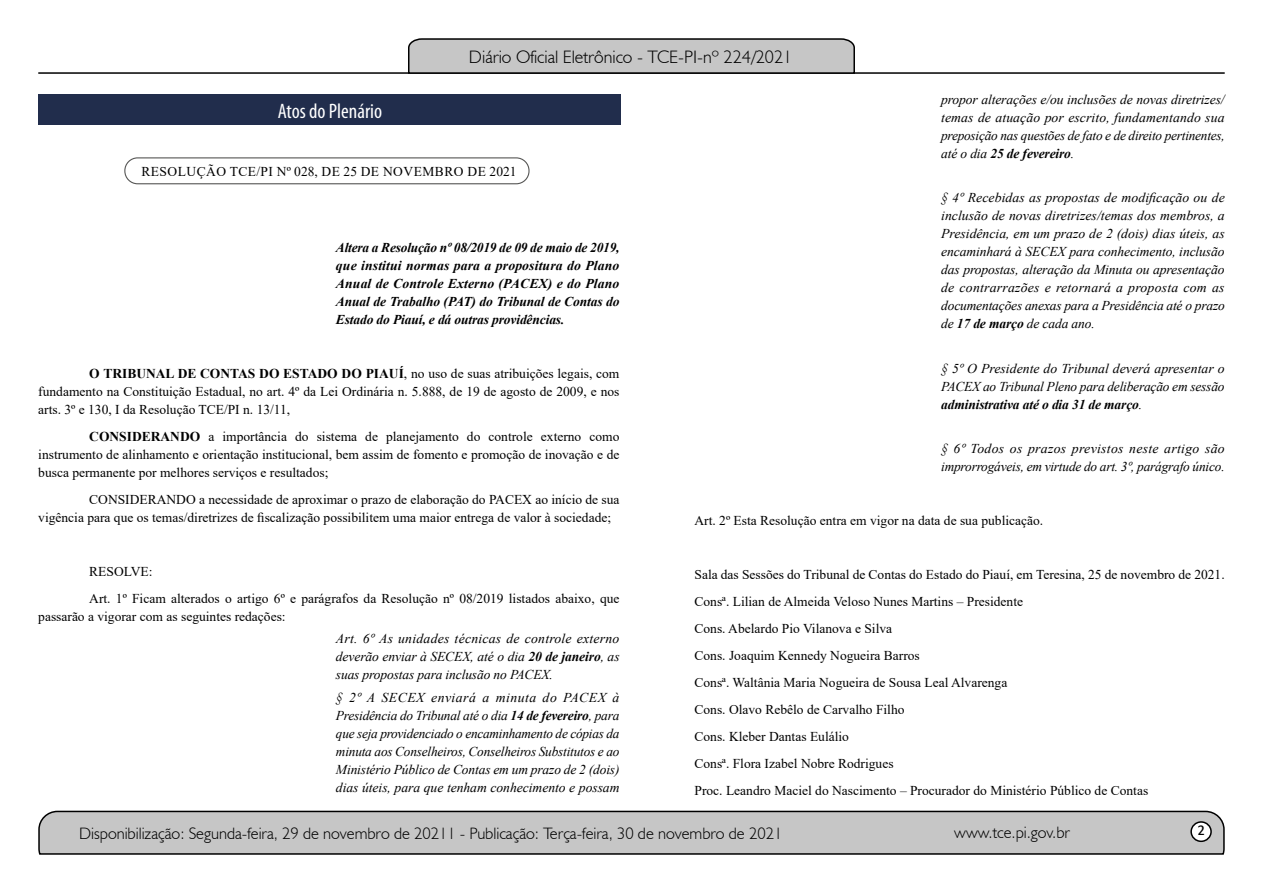
<style>
.page{position:relative;width:1263px;height:893px;background:#fff}
.page>*{position:absolute;margin:0;border:0;box-sizing:border-box;transform-origin:0 0}
.t1{font:condensed 21px "Myriad Pro";color:#fff}
.t2{font:300 18px "Humanist 521 BT";color:#000}
.t3{font:300 16.5px "Humanist 521 BT";color:#000}
.t4{font:15px "Estrangelo Edessa";color:#000}
.t5{font:13.5px/27px "Times New Roman";color:#000}
.t6{font:italic 13.5px/18px "Times New Roman";letter-spacing:-.01em;color:#000;text-align:justify}
.t7{font:italic 700 13.5px/18px "Times New Roman";letter-spacing:-.01em;color:#000;text-align:justify}
.t8{font:13.5px "Times New Roman";letter-spacing:.035em;color:#000}
.s1{font-weight:700}
</style>
<div class="page">
<svg style="left:38px;top:810px;width:1187px;height:45px;background:#b9b9b9"></svg>
<div style="left:1191px;top:822px;width:20px;height:19px;background:#fff;border-radius:50%"></div>
<div style="left:1190px;top:821px;width:22px;height:21px;border:2px solid #000;border-radius:50%"></div>
<hr style="left:38px;top:72px;width:1187px;height:2px;background:#000">
<svg style="left:407px;top:38px;width:449px;height:36px;background:#b4b4b4"></svg>
<div style="left:39px;top:94px;width:582px;height:31px;background:#212d4c"></div>
<div style="left:124px;top:157px;width:406px;height:27px;border:1px solid #575756;border-radius:13px"></div>
<h2 class="t2" style="left:469px;top:46px;width:325px">Diário Oficial Eletrônico - TCE-PI-nº 224/2021</h2>
<h1 class="t1" style="left:278px;top:98px;width:106px">Atos do Plenário</h1>
<p class="t8" style="left:141px;top:162px;width:377px">RESOLUÇÃO TCE/PI Nº 028, DE 25 DE NOVEMBRO DE 2021</p>
<p class="t7" style="left:336px;top:238px;width:285px">Altera a Resolução nº 08/2019 de 09 de maio de 2019, que institui normas para a propositura do Plano Anual de Controle Externo (PACEX) e do Plano Anual de Trabalho (PAT) do Tribunal de Contas do Estado do Piauí, e dá outras providências.</p>
<p class="t5" style="left:38px;top:364px;width:583px;line-height:18px;text-align:justify;text-indent:51px"><span class="s1">O TRIBUNAL DE CONTAS DO ESTADO DO PIAUÍ</span>, no uso de suas atribuições legais, com fundamento na Constituição Estadual, no art. 4º da Lei Ordinária n. 5.888, de 19 de agosto de 2009, e nos arts. 3º e 130, I da Resolução TCE/PI n. 13/11,</p>
<p class="t5" style="left:38px;top:427px;width:583px;line-height:18px;text-align:justify;text-indent:51px"><span class="s1">CONSIDERANDO</span> a importância do sistema de planejamento do controle externo como instrumento de alinhamento e orientação institucional, bem assim de fomento e promoção de inovação e de busca permanente por melhores serviços e resultados;</p>
<p class="t5" style="left:38px;top:490px;width:583px;line-height:18px;text-indent:51px">CONSIDERANDO a necessidade de aproximar o prazo de elaboração do PACEX ao início de sua vigência para que os temas/diretrizes de fiscalização possibilitem uma maior entrega de valor à sociedade;</p>
<p class="t5" style="left:89px;top:558px;width:532px">RESOLVE:<br>Art. 1º Ficam alterados o artigo 6º e parágrafos da Resolução nº 08/2019 listados abaixo, que</p>
<p class="t5" style="left:38px;top:603px;width:249px">passarão a vigorar com as seguintes redações:</p>
<p class="t6" style="left:336px;top:630px;width:285px">Art. 6º As unidades técnicas de controle externo deverão enviar à SECEX, até o dia <span class="s1">20 de janeiro</span>, as suas propostas para inclusão no PACEX.</p>
<p class="t6" style="left:336px;top:688px;width:285px">§ 2º A SECEX enviará a minuta do PACEX à Presidência do Tribunal até o dia <span class="s1">14 de fevereiro</span>, para que seja providenciado o encaminhamento de cópias da minuta aos Conselheiros, Conselheiros Substitutos e ao Ministério Público de Contas em um prazo de 2 (dois) dias úteis, para que tenham conhecimento e possam</p>
<p class="t6" style="left:941px;top:90px;width:285px">propor alterações e/ou inclusões de novas diretrizes/ temas de atuação por escrito, fundamentando sua preposição nas questões de fato e de direito pertinentes, até o dia <span class="s1">25 de fevereiro</span>.</p>
<p class="t6" style="left:941px;top:189px;width:285px">§ 4º Recebidas as propostas de modificação ou de inclusão de novas diretrizes/temas dos membros, a Presidência, em um prazo de 2 (dois) dias úteis, as encaminhará à SECEX para conhecimento, inclusão das propostas, alteração da Minuta ou apresentação de contrarrazões e retornará a proposta com as documentações anexas para a Presidência até o prazo de <span class="s1">17 de março</span> de cada ano.</p>
<p class="t6" style="left:941px;top:359px;width:285px">§ 5º O Presidente do Tribunal deverá apresentar o PACEX ao Tribunal Pleno para deliberação em sessão <span class="s1">administrativa até o dia 31 de março</span>.</p>
<p class="t6" style="left:941px;top:440px;width:285px">§ 6º Todos os prazos previstos neste artigo são improrrogáveis, em virtude do art. 3º, parágrafo único.</p>
<p class="t5" style="left:694px;top:507px;width:350px">Art. 2º Esta Resolução entra em vigor na data de sua publicação.</p>
<p class="t5" style="left:694px;top:561px;width:532px">Sala das Sessões do Tribunal de Contas do Estado do Piauí, em Teresina, 25 de novembro de 2021.<br>Consª. Lilian de Almeida Veloso Nunes Martins – Presidente<br>Cons. Abelardo Pio Vilanova e Silva<br>Cons. Joaquim Kennedy Nogueira Barros<br>Consª. Waltânia Maria Nogueira de Sousa Leal Alvarenga<br>Cons. Olavo Rebêlo de Carvalho Filho<br>Cons. Kleber Dantas Eulálio<br>Consª. Flora Izabel Nobre Rodrigues<br>Proc. Leandro Maciel do Nascimento – Procurador do Ministério Público de Contas</p>
<p class="t3" style="left:79px;top:823px;width:705px">Disponibilização: Segunda-feira, 29 de novembro de 20211 - Publicação: Terça-feira, 30 de novembro de 2021</p>
<p class="t3" style="left:954px;top:822px;width:117px">www.tce.pi.gov.br</p>
<p class="t4" style="left:1197px;top:823px;width:9px">2</p>
</div>
